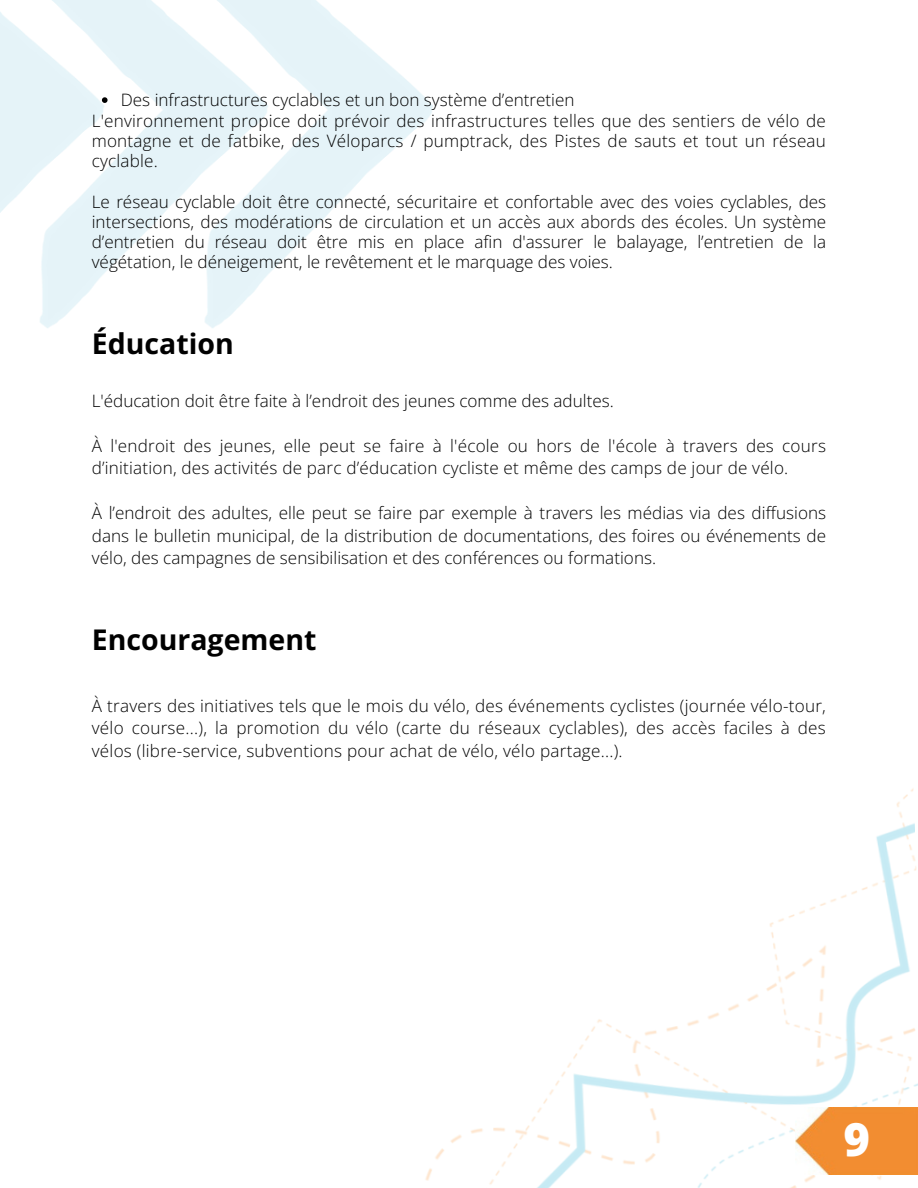
<style>
.page{position:relative;width:918px;height:1188px;background:#fff}
.page>*{position:absolute;margin:0;border:0;box-sizing:border-box;transform-origin:0 0}
.t1{font:800 45.45px "Open Sans";color:#fff}
.t2{font:700 28.5px "Open Sans";color:#000}
.t3{font:300 17.1px/20.2px "Open Sans";letter-spacing:.01em;color:#000;text-align:justify}
</style>
<div class="page">
<img style="left:0;top:0;width:433px;height:328px">
<img style="left:425px;top:788px;width:493px;height:400px">
<img style="left:795px;top:1108px;width:123px;height:66px">
<svg style="left:102px;top:97px;width:6px;height:6px"></svg>
<p class="t3" style="left:121px;top:90px;width:455px">Des infrastructures cyclables et un bon système d’entretien</p>
<p class="t3" style="left:92px;top:110px;width:736px">L'environnement propice doit prévoir des infrastructures telles que des sentiers de vélo de montagne et de fatbike, des Véloparcs / pumptrack, des Pistes de sauts et tout un réseau cyclable.</p>
<p class="t3" style="left:92px;top:191px;width:736px">Le réseau cyclable doit être connecté, sécuritaire et confortable avec des voies cyclables, des intersections, des modérations de circulation et un accès aux abords des écoles. Un système d’entretien du réseau doit être mis en place afin d'assurer le balayage, l’entretien de la végétation, le déneigement, le revêtement et le marquage des voies.</p>
<p class="t2" style="left:92px;top:324px;width:144px">Éducation</p>
<p class="t3" style="left:92px;top:390px;width:524px">L'éducation doit être faite à l’endroit des jeunes comme des adultes.</p>
<p class="t3" style="left:92px;top:434px;width:736px;line-height:22.5px">À l'endroit des jeunes, elle peut se faire à l'école ou hors de l'école à travers des cours d’initiation, des activités de parc d’éducation cycliste et même des camps de jour de vélo.</p>
<p class="t3" style="left:92px;top:501px;width:736px;line-height:22.5px">À l’endroit des adultes, elle peut se faire par exemple à travers les médias via des diffusions dans le bulletin municipal, de la distribution de documentations, des foires ou événements de vélo, des campagnes de sensibilisation et des conférences ou formations.</p>
<p class="t2" style="left:92px;top:619px;width:226px">Encouragement</p>
<p class="t3" style="left:92px;top:694px;width:736px;line-height:22.5px">À travers des initiatives tels que le mois du vélo, des événements cyclistes (journée vélo-tour, vélo course...), la promotion du vélo (carte du réseaux cyclables), des accès faciles à des vélos (libre-service, subventions pour achat de vélo, vélo partage...).</p>
<p class="t1" style="left:844px;top:1107px;width:28px">9</p>
</div>
